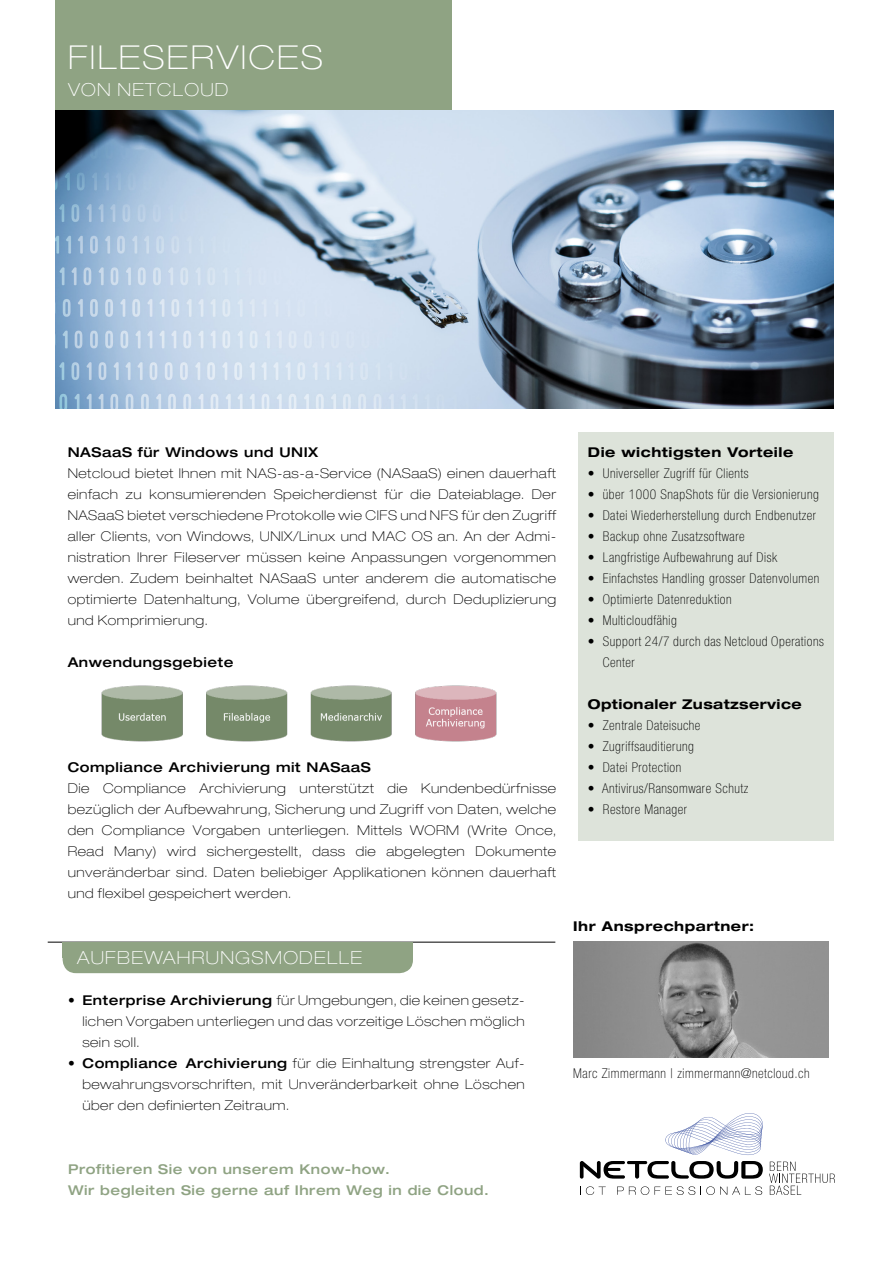
<style>
.page{position:relative;width:893px;height:1263px;background:#fff}
.page>*{position:absolute;margin:0;border:0;box-sizing:border-box;transform-origin:0 0}
.t1{font:100 expanded 33px "Helvetica Neue LT Std";letter-spacing:.07em;color:#fff}
.t2{font:100 expanded 18px "Helvetica Neue LT Std";letter-spacing:.07em;color:#fff}
.t3{font:100 expanded 13.5px/21px "Helvetica Neue LT Std";letter-spacing:.04em;color:#000;text-align:justify}
.t4{font:100 condensed 13.5px/21px "Helvetica Neue LT Std";letter-spacing:.04em;color:#000}
.t5{font:500 expanded 13.5px/21px "Helvetica Neue LT Std";letter-spacing:.04em;color:#8fa383}
.t6{font:500 expanded 13.5px "Helvetica Neue LT Std";letter-spacing:.04em;color:#000}
.t7{font:700 expanded 13.5px "Helvetica Neue LT Std";letter-spacing:.04em;color:#000}
.s1{font-weight:500}
</style>
<div class="page">
<svg style="left:580px;top:1186px;width:26px;height:9px"></svg>
<svg style="left:617px;top:1186px;width:78px;height:9px"></svg>
<svg style="left:706px;top:1186px;width:56px;height:9px"></svg>
<svg style="left:580px;top:1161px;width:183px;height:17px"></svg>
<svg style="left:665px;top:1113px;width:98px;height:42px"></svg>
<svg style="left:769px;top:1161px;width:66px;height:34px"></svg>
<hr style="left:48px;top:942px;width:507px;height:1px;background:#000">
<div style="left:63px;top:942px;width:350px;height:31px;background:#8fa383;border-radius:14px"></div>
<div style="left:63px;top:942px;width:350px;height:15px;background:#8fa383"></div>
<img style="left:574px;top:942px;width:254px;height:115px">
<div style="left:55px;top:0;width:397px;height:115px;background:#8fa383"></div>
<div style="left:578px;top:433px;width:255px;height:408px;background:#dde3da"></div>
<img style="left:102px;top:686px;width:395px;height:55px">
<img style="left:55px;top:111px;width:778px;height:297px">
<h1 class="t1" style="left:68px;top:37px;width:256px">FILESERVICES</h1>
<h2 class="t2" style="left:68px;top:79px;width:162px">VON NETCLOUD</h2>
<p class="t6" style="left:68px;top:444px;width:252px">NASaaS für Windows und UNIX</p>
<p class="t3" style="left:68px;top:463px;width:490px">Netcloud bietet Ihnen mit NAS-as-a-Service (NASaaS) einen dauerhaft einfach zu konsumierenden Speicherdienst für die Dateiablage. Der NASaaS bietet verschiedene Protokolle wie CIFS und NFS für den Zugriff aller Clients, von Windows, UNIX/Linux und MAC OS an. An der Admi&shy;nistration Ihrer Fileserver müssen keine Anpassungen vorgenommen werden. Zudem beinhaltet NASaaS unter anderem die automatische optimierte Datenhaltung, Volume übergreifend, durch Deduplizierung und Komprimierung.</p>
<p class="t6" style="left:68px;top:654px;width:167px">Anwendungsgebiete</p>
<p class="t6" style="left:68px;top:759px;width:305px">Compliance Archivierung mit NASaaS</p>
<p class="t3" style="left:68px;top:778px;width:490px">Die Compliance Archivierung unterstützt die Kundenbedürfnisse bezüglich der Aufbewahrung, Sicherung und Zugriff von Daten, welche den Compliance Vorgaben unterliegen. Mittels WORM (Write Once, Read Many) wird sichergestellt, dass die abgelegten Dokumente unveränderbar sind. Daten beliebiger Applikationen können dauerhaft und flexibel gespeichert werden.</p>
<h2 class="t2" style="left:77px;top:947px;width:286px">AUFBEWAHRUNGSMODELLE</h2>
<p class="t3" style="left:82px;top:989px;width:444px;text-indent:-14px">• <span class="s1">Enterprise Archivierung</span> für Umgebungen, die keinen gesetz&shy;lichen Vorgaben unterliegen und das vorzeitige Löschen möglich sein soll.</p>
<p class="t3" style="left:82px;top:1052px;width:444px;text-indent:-14px">• <span class="s1">Compliance Archivierung</span> für die Einhaltung strengster Auf&shy;bewahrungsvorschriften, mit Unveränderbarkeit ohne Löschen über den definierten Zeitraum.</p>
<p class="t7" style="left:588px;top:444px;width:207px">Die wichtigsten Vorteile</p>
<p class="t4" style="left:588px;top:463px;width:162px">• Universeller Zugriff für Clients</p>
<p class="t4" style="left:588px;top:484px;width:232px">• über 1000 SnapShots für die Versionierung</p>
<p class="t4" style="left:588px;top:505px;width:230px">• Datei Wiederherstellung durch Endbenutzer</p>
<p class="t4" style="left:588px;top:526px;width:158px">• Backup ohne Zusatzsoftware</p>
<p class="t4" style="left:588px;top:547px;width:191px">• Langfristige Aufbewahrung auf Disk</p>
<p class="t4" style="left:588px;top:568px;width:233px">• Einfachstes Handling grosser Datenvolumen</p>
<p class="t4" style="left:588px;top:589px;width:145px">• Optimierte Datenreduktion</p>
<p class="t4" style="left:588px;top:610px;width:90px">• Multicloudfähig</p>
<p class="t4" style="left:603px;top:631px;width:223px;text-indent:-15px">• Support 24/7 durch das Netcloud Operations<br>Center</p>
<p class="t7" style="left:588px;top:696px;width:215px">Optionaler Zusatzservice</p>
<p class="t4" style="left:588px;top:715px;width:114px">• Zentrale Dateisuche</p>
<p class="t4" style="left:588px;top:736px;width:108px">• Zugriffsauditierung</p>
<p class="t4" style="left:588px;top:757px;width:95px">• Datei Protection</p>
<p class="t4" style="left:588px;top:778px;width:162px">• Antivirus/Ransomware Schutz</p>
<p class="t4" style="left:588px;top:799px;width:101px">• Restore Manager</p>
<p class="t7" style="left:573px;top:918px;width:182px">Ihr Ansprechpartner:</p>
<p class="t4" style="left:573px;top:1063px;width:238px">Marc Zimmermann | zimmermann@netcloud.ch</p>
<p class="t5" style="left:68px;top:1158px;width:422px">Profitieren Sie von unserem Know-how.<br>Wir begleiten Sie gerne auf Ihrem Weg in die Cloud.</p>
</div>
